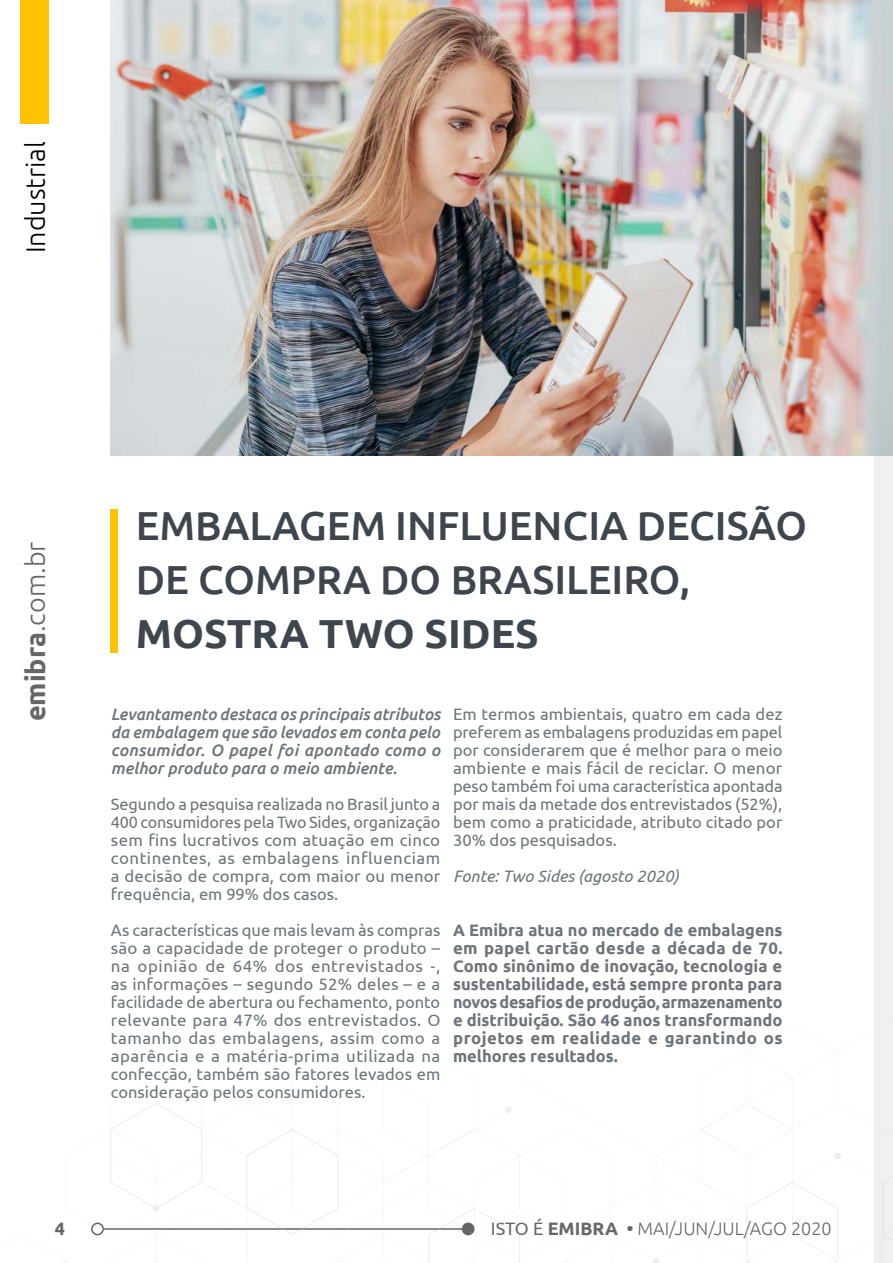
<style>
.page{position:relative;width:893px;height:1263px;background:#fff}
.page>*{position:absolute;margin:0;border:0;box-sizing:border-box;transform-origin:0 0}
.t1{font:500 40.5px/54px "Ubuntu";color:#3e454c}
.t2{font:700 40.5px "Ubuntu";color:#3e454c}
.t3{font:300 27px "Ubuntu";color:#666}
.t4{font:300 27px "Ubuntu";color:#000}
.t5{font:300 18px "Ubuntu";color:#666}
.t6{font:700 18px "Ubuntu";color:#666}
.t7{font:16.5px/18px "Ubuntu";color:#6e7479;text-align:justify}
.t8{font:700 16.5px/18px "Ubuntu";letter-spacing:.025em;color:#6e7479;text-align:justify}
.t9{font:italic 500 16.5px/18px "Ubuntu";color:#6e7479;text-align:justify}
.t10{font:italic 16.5px "Ubuntu";color:#6e7479}
.s1{font-weight:700}
.s2{font-weight:400}
</style>
<div class="page">
<div style="left:875px;top:0;width:18px;height:1263px;background:#f0f0ef"></div>
<svg style="left:65px;top:972px;width:827px;height:291px"></svg>
<img style="left:111px;top:0;width:782px;height:455px">
<div style="left:111px;top:509px;width:7px;height:143px;background:#fdc300"></div>
<div style="left:20px;top:0;width:29px;height:123px;background:#fdc300"></div>
<h2 class="t4" style="left:19px;top:253px;width:114px;rotate:-90deg">Industrial</h2>
<h2 class="t3" style="left:19px;top:721px;width:181px;rotate:-90deg"><span class="s1">emibra</span>.com.br</h2>
<h1 class="t1" style="left:136px;top:497px;width:673px">EMBALAGEM INFLUENCIA DECISÃO<br>DE COMPRA DO BRASILEIRO,</h1>
<h1 class="t2" style="left:136px;top:609px;width:405px">MOSTRA TWO SIDES</h1>
<p class="t9" style="left:111px;top:705px;width:331px">Levantamento destaca os principais atributos da embalagem que são levados em conta pelo consumidor. O papel foi apontado como o melhor produto para o meio ambiente.</p>
<p class="t7" style="left:111px;top:795px;width:331px">Segundo a pesquisa realizada no Brasil junto a 400 consumidores pela Two Sides, organização sem fins lucrativos com atuação em cinco continentes, as embalagens influenciam a decisão de compra, com maior ou menor frequência, em 99% dos casos.</p>
<p class="t7" style="left:111px;top:921px;width:331px">As características que mais levam às compras são a capacidade de proteger o produto – na opinião de 64% dos entrevistados -, as informações – segundo 52% deles – e a facilidade de abertura ou fechamento, ponto relevante para 47% dos entrevistados. O tamanho das embalagens, assim como a aparência e a matéria-prima utilizada na confecção, também são fatores levados em consideração pelos consumidores.</p>
<p class="t7" style="left:453px;top:705px;width:331px">Em termos ambientais, quatro em cada dez preferem as embalagens produzidas em papel por considerarem que é melhor para o meio ambiente e mais fácil de reciclar. O menor peso também foi uma característica apontada por mais da metade dos entrevistados (52%), bem como a praticidade, atributo citado por 30% dos pesquisados.</p>
<p class="t10" style="left:453px;top:866px;width:227px">Fonte: Two Sides (agosto 2020)</p>
<p class="t8" style="left:453px;top:921px;width:331px">A Emibra atua no mercado de embalagens em papel cartão desde a década de 70.<br>Como sinônimo de inovação, tecnologia e sustentabilidade, está sempre pronta para novos desafios de produção, armazenamento e distribuição. São 46 anos transformando projetos em realidade e garantindo os melhores resultados.</p>
<p class="t6" style="left:55px;top:1218px;width:12px">4</p>
<p class="t5" style="left:491px;top:1218px;width:342px"><span class="s2">ISTO É</span> <span class="s1">EMIBRA •</span> MAI/JUN/JUL/AGO 2020</p>
</div>
